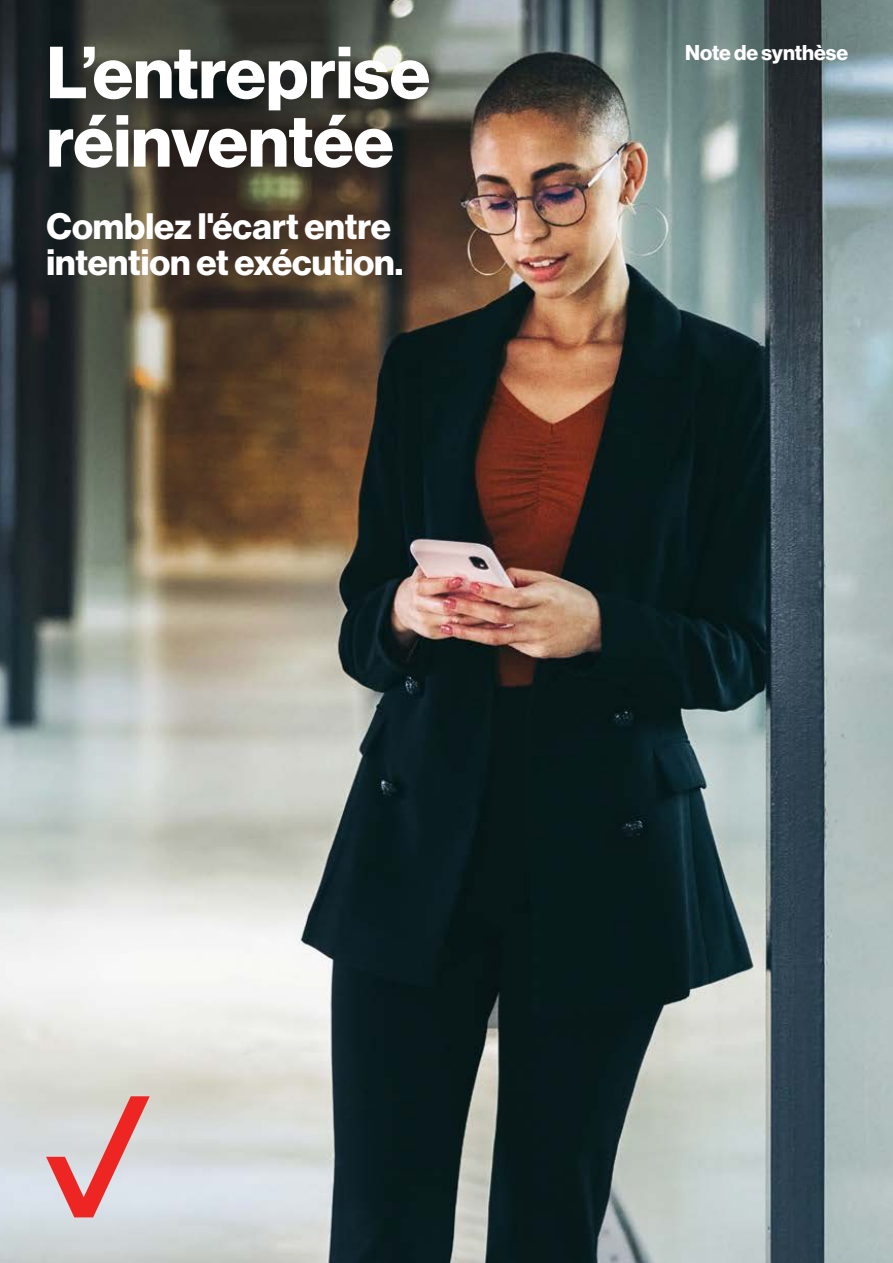
<style>
.page{position:relative;width:893px;height:1263px;background:#fff}
.page>*{position:absolute;margin:0;border:0;box-sizing:border-box;transform-origin:0 0}
.t1{font:700 72px/68.4px "Verizon NHGDS";color:#fff}
.t2{font:700 36px/36px "Verizon NHGDS";color:#fff}
.t3{font:700 21px "Verizon NHGDS";color:#fff}
</style>
<div class="page">
<img style="left:0;top:0;width:893px;height:1263px">
<svg style="left:46px;top:1096px;width:104px;height:121px;background:#ddadae"></svg>
<h1 class="t1" style="left:47px;top:37px;width:385px">L’entreprise réinventée</h1>
<p class="t2" style="left:47px;top:207px;width:358px">Comblez l'écart entre intention et exécution.</p>
<p class="t3" style="left:685px;top:41px;width:165px">Note de synthèse</p>
</div>
